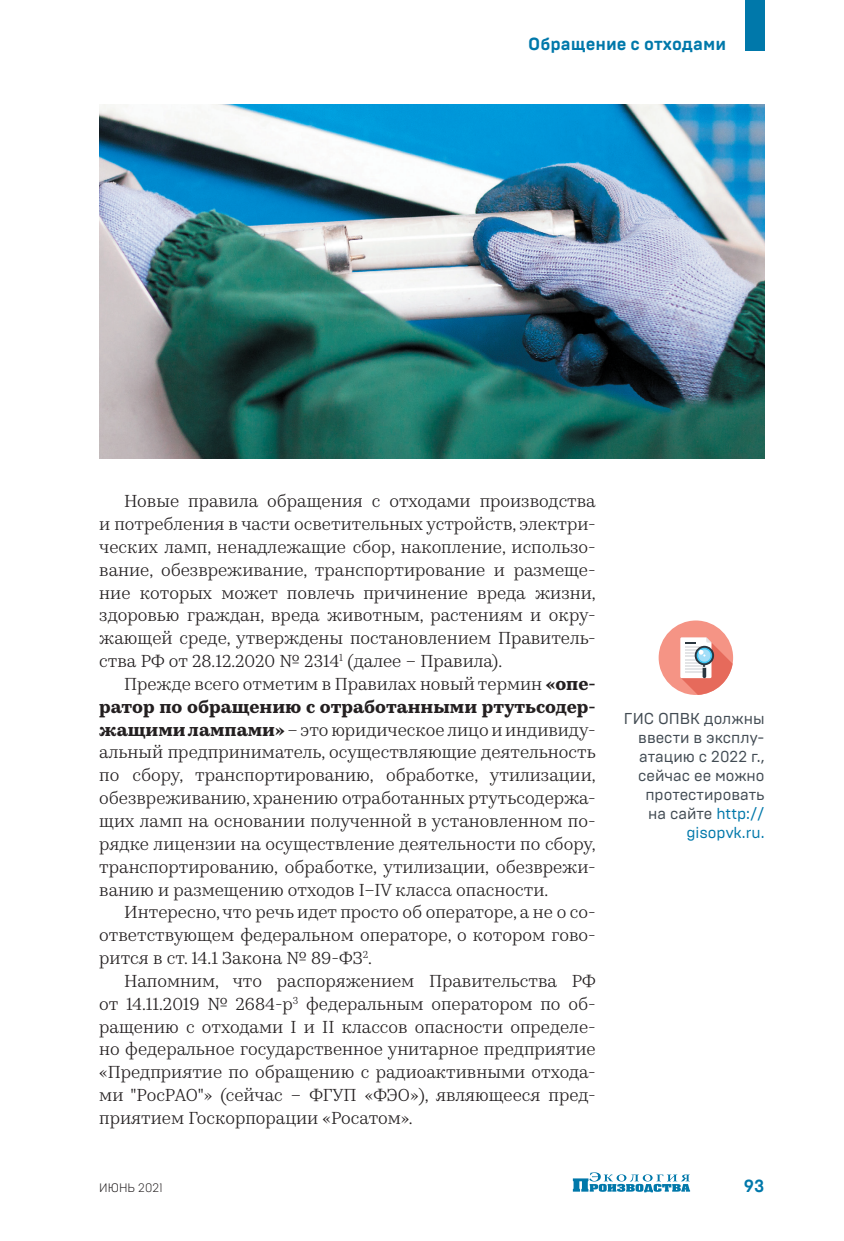
<style>
.page{position:relative;width:844px;height:1241px;background:#fff}
.page>*{position:absolute;margin:0;border:0;box-sizing:border-box;transform-origin:0 0}
.Текст{font:17.5px/22.8px "Kazimir Text";color:#231f20;text-align:justify}
.t1{font:700 17.5px "Brutal Type";color:#0078aa}
.Вынос{font:15.75px/18.9px "Brutal Type";color:#424b53;text-align:right}
.t2{font:300 12.25px "Brutal Type";color:#231f20}
.s1{font-weight:700}
.s2{color:#0078aa}
</style>
<div class="page">
<div style="left:658px;top:620px;width:75px;height:74px;background:#f59485;border-radius:50%"></div>
<svg style="left:680px;top:637px;width:52px;height:57px"></svg>
<img style="left:99px;top:104px;width:665px;height:354px">
<svg style="left:572px;top:1172px;width:118px;height:20px"></svg>
<div style="left:744px;top:0;width:20px;height:51px;background:#0078aa"></div>
<p class="t1" style="left:528px;top:34px;width:199px">Обращение с отходами</p>
<p class="Текст" style="left:99px;top:488px;width:498px;text-indent:25px">Новые правила обращения с отходами производства и потребления в части осветительных устройств, электри&shy;ческих ламп, ненадлежащие сбор, накопление, использо&shy;вание, обезвреживание, транспортирование и размеще&shy;ние которых может повлечь причинение вреда жизни, здоровью граждан, вреда животным, растениям и окру&shy;жающей среде, утверждены постановлением Правитель&shy;ства РФ от 28.12.2020 № 2314<sup>1</sup> (далее – Правила).</p>
<p class="Текст" style="left:99px;top:671px;width:498px;text-indent:25px">Прежде всего отметим в Правилах новый термин <span class="s1">«опе&shy;ратор по обращению с отработанными ртутьсодер&shy;жащими лампами»</span> – это юридическое лицо и индивиду&shy;альный предприниматель, осуществляющие деятельность по сбору, транспортированию, обработке, утилизации, обезвреживанию, хранению отработанных ртутьсодержа&shy;щих ламп на основании полученной в установленном по&shy;рядке лицензии на осуществление деятельности по сбору, транспортированию, обработке, утилизации, обезврежи&shy;ванию и размещению отходов I–IV класса опасности.</p>
<p class="Текст" style="left:99px;top:899px;width:498px;text-indent:25px">Интересно, что речь идет просто об операторе, а не о со&shy;ответствующем федеральном операторе, о котором гово&shy;рится в ст. 14.1 Закона № 89-ФЗ<sup>2</sup>.</p>
<p class="Текст" style="left:99px;top:968px;width:498px;text-indent:25px">Напомним, что распоряжением Правительства РФ от 14.11.2019 № 2684-р<sup>3</sup> федеральным оператором по об&shy;ращению с отходами I и II классов опасности определе&shy;но федеральное государственное унитарное предприятие «Предприятие по обращению с радиоактивными отхода&shy;ми "РосРАО"» (сейчас – ФГУП «ФЭО»), являющееся пред&shy;приятием Госкорпорации «Росатом».</p>
<p class="Вынос" style="left:623px;top:709px;width:142px">ГИС ОПВК должны ввести в эксплу&shy;атацию с 2022 г., сейчас ее можно протестировать на сайте <span class="s2">http:// gisopvk.ru.</span></p>
<p class="t2" style="left:99px;top:1180px;width:65px">ИЮНЬ 2021</p>
<p class="t1" style="left:743px;top:1175px;width:22px">93</p>
</div>
